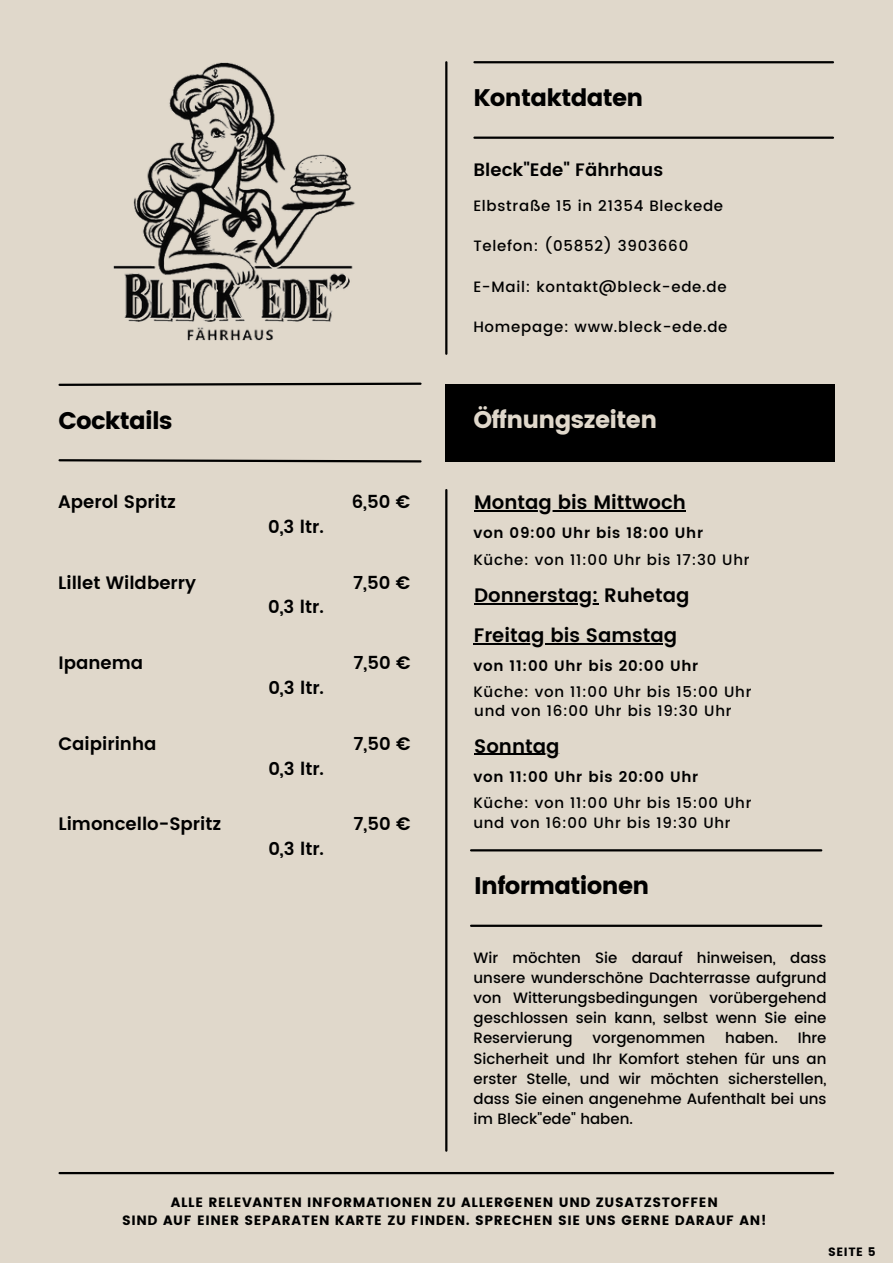
<style>
.page{position:relative;width:893px;height:1264px;background:#fff}
.page>*{position:absolute;margin:0;border:0;box-sizing:border-box;transform-origin:0 0}
.t1{font:24px "Poppins";letter-spacing:-.03em;color:#000}
.t2{font:24px "Poppins";letter-spacing:-.03em;color:#e0d8cb}
.t3{font:600 19.5px "Poppins";color:#000}
.t4{font:600 18px "Poppins";color:#000}
.t5{font:500 15px/20.2px "Poppins";letter-spacing:.05em;color:#000;text-align:justify}
.t6{font:600 15px "Poppins";letter-spacing:.05em;color:#000}
.t7{font:500 15px "Poppins";color:#000}
.t8{font:13.5px "Poppins";letter-spacing:.05em;color:#000}
.t9{font:12px "Poppins";letter-spacing:.05em;color:#000}
</style>
<div class="page">
<div style="left:0;top:0;width:892px;height:1262px;background:#e0d8cb"></div>
<div style="left:445px;top:384px;width:389px;height:77px;background:#000"></div>
<img style="left:114px;top:62px;width:241px;height:279px">
<hr style="left:474px;top:510px;width:212px;height:1px;background:#000">
<hr style="left:474px;top:603px;width:124px;height:1px;background:#000">
<hr style="left:474px;top:643px;width:203px;height:1px;background:#000">
<hr style="left:474px;top:753px;width:85px;height:2px;background:#000">
<hr style="left:471px;top:849px;width:350px;height:2px;background:#000">
<hr style="left:471px;top:924px;width:350px;height:2px;background:#000">
<hr style="left:445px;top:62px;width:2px;height:292px;background:#000">
<hr style="left:445px;top:490px;width:2px;height:660px;background:#000">
<hr style="left:60px;top:1171px;width:773px;height:3px;background:#000">
<svg style="left:58px;top:382px;width:364px;height:4px"></svg>
<svg style="left:58px;top:459px;width:364px;height:4px"></svg>
<hr style="left:474px;top:61px;width:358px;height:2px;background:#000">
<hr style="left:474px;top:136px;width:358px;height:3px;background:#000">
<p class="t1" style="left:473px;top:84px;width:171px">Kontaktdaten</p>
<p class="t1" style="left:58px;top:406px;width:116px">Cocktails</p>
<p class="t4" style="left:58px;top:491px;width:119px">Aperol Spritz</p>
<p class="t4" style="left:352px;top:491px;width:60px">6,50 €</p>
<p class="t4" style="left:268px;top:516px;width:57px">0,3 ltr.</p>
<p class="t4" style="left:58px;top:572px;width:139px">Lillet Wildberry</p>
<p class="t4" style="left:353px;top:572px;width:59px">7,50 €</p>
<p class="t4" style="left:268px;top:596px;width:57px">0,3 ltr.</p>
<p class="t4" style="left:58px;top:652px;width:86px">Ipanema</p>
<p class="t4" style="left:353px;top:652px;width:59px">7,50 €</p>
<p class="t4" style="left:268px;top:677px;width:57px">0,3 ltr.</p>
<p class="t4" style="left:58px;top:733px;width:100px">Caipirinha</p>
<p class="t4" style="left:353px;top:733px;width:59px">7,50 €</p>
<p class="t4" style="left:268px;top:757px;width:57px">0,3 ltr.</p>
<p class="t4" style="left:58px;top:813px;width:164px">Limoncello-Spritz</p>
<p class="t4" style="left:353px;top:813px;width:59px">7,50 €</p>
<p class="t4" style="left:268px;top:838px;width:57px">0,3 ltr.</p>
<p class="t4" style="left:473px;top:160px;width:191px">Bleck"Ede" Fährhaus</p>
<p class="t5" style="left:473px;top:195px;width:251px">Elbstraße 15 in 21354 Bleckede</p>
<p class="t5" style="left:473px;top:236px;width:216px">Telefon: (05852) 3903660</p>
<p class="t5" style="left:473px;top:276px;width:255px">E-Mail: kontakt@bleck-ede.de</p>
<p class="t5" style="left:473px;top:317px;width:256px">Homepage: www.bleck-ede.de</p>
<p class="t2" style="left:473px;top:405px;width:185px">Öffnungszeiten</p>
<p class="t3" style="left:474px;top:491px;width:213px">Montag bis Mittwoch</p>
<p class="t6" style="left:473px;top:524px;width:231px">von 09:00 Uhr bis 18:00 Uhr</p>
<p class="t5" style="left:473px;top:549px;width:278px">Küche: von 11:00 Uhr bis 17:30 Uhr</p>
<p class="t3" style="left:474px;top:583px;width:217px">Donnerstag: Ruhetag</p>
<p class="t3" style="left:474px;top:623px;width:205px">Freitag bis Samstag</p>
<p class="t6" style="left:473px;top:657px;width:226px">von 11:00 Uhr bis 20:00 Uhr</p>
<p class="t5" style="left:473px;top:682px;width:280px">Küche: von 11:00 Uhr bis 15:00 Uhr</p>
<p class="t5" style="left:474px;top:700px;width:259px">und von 16:00 Uhr bis 19:30 Uhr</p>
<p class="t3" style="left:474px;top:734px;width:87px">Sonntag</p>
<p class="t6" style="left:473px;top:768px;width:226px">von 11:00 Uhr bis 20:00 Uhr</p>
<p class="t5" style="left:473px;top:792px;width:280px">Küche: von 11:00 Uhr bis 15:00 Uhr</p>
<p class="t5" style="left:473px;top:813px;width:259px">und von 16:00 Uhr bis 19:30 Uhr</p>
<p class="t1" style="left:474px;top:872px;width:177px">Informationen</p>
<p class="t5" style="left:473px;top:947px;width:354px">Wir möchten Sie darauf hinweisen, dass unsere wunderschöne Dachterrasse aufgrund von Witterungsbedingungen vorübergehend geschlossen sein kann, selbst wenn Sie eine Reservierung</p>
<p class="t5" style="left:473px;top:1028px;width:354px;text-indent:324px">Ihre Sicherheit und Ihr Komfort stehen für uns an erster Stelle, und wir möchten sicherstellen, dass Sie einen angenehme Aufenthalt bei uns im Bleck"ede" haben.</p>
<p class="t7" style="left:592px;top:1029px;width:114px">vorgenommen</p>
<p class="t5" style="left:725px;top:1028px;width:54px">haben.</p>
<p class="t8" style="left:171px;top:1193px;width:548px">ALLE RELEVANTEN INFORMATIONEN ZU ALLERGENEN UND ZUSATZSTOFFEN</p>
<p class="t8" style="left:122px;top:1211px;width:646px">SIND AUF EINER SEPARATEN KARTE ZU FINDEN. SPRECHEN SIE UNS GERNE DARAUF AN!</p>
<p class="t9" style="left:828px;top:1244px;width:49px">SEITE 5</p>
</div>
